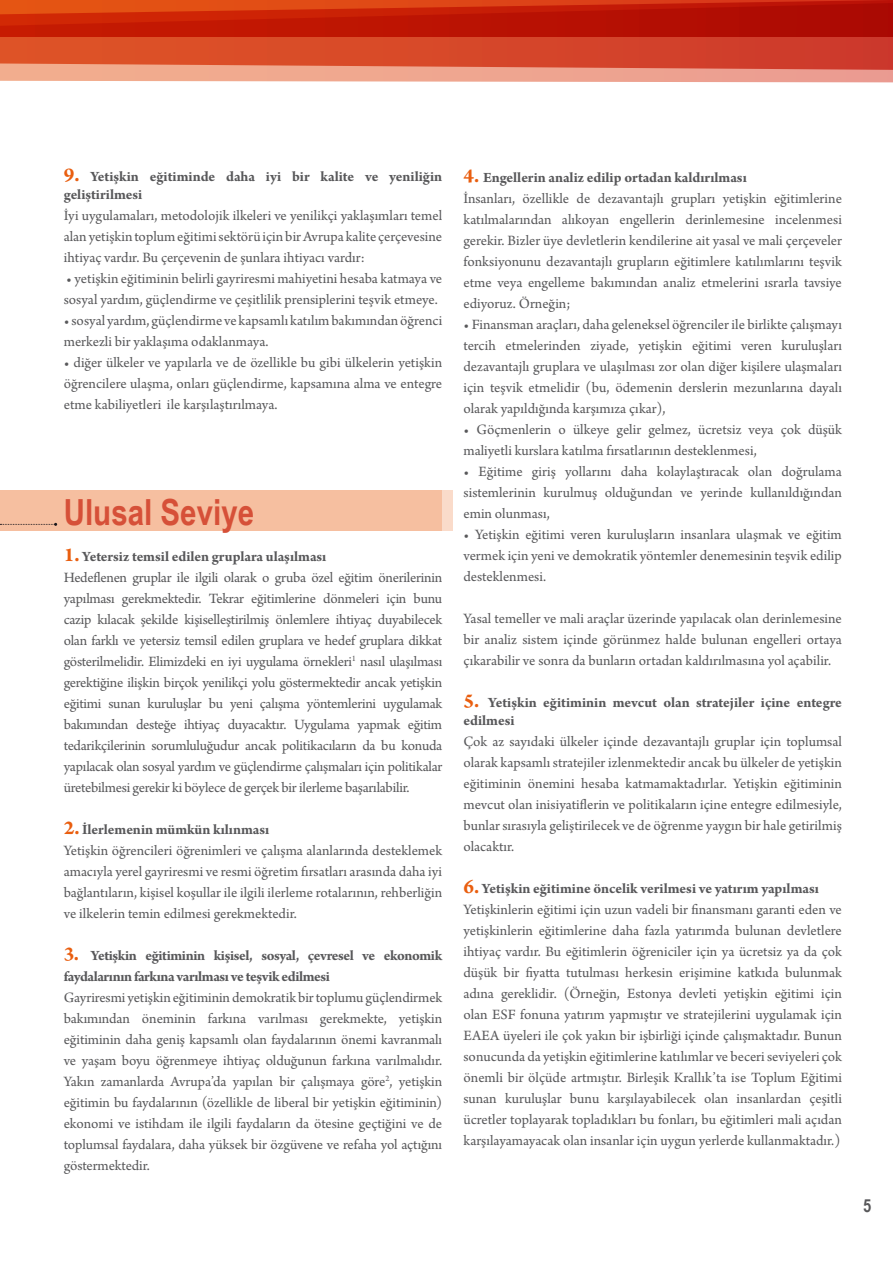
<style>
.page{position:relative;width:893px;height:1263px;background:#fff}
.page>*{position:absolute;margin:0;border:0;box-sizing:border-box;transform-origin:0 0}
.t1{font:700 36px "Arial Narrow";color:#d65038}
.t2{font:700 18px "Arial Narrow";color:#58585a}
.t3{font:15px/21px "Arno Pro";letter-spacing:-.005em;color:#58585a;text-align:justify}
.t4{font:700 15px/18px "Arno Pro";letter-spacing:-.01em;color:#58585a}
.t5{font:700 15px/21px "Arno Pro";letter-spacing:-.03em;color:#58585a}
.s1{font-size:21px;color:#e95e0f}
.s2{font-weight:700;font-size:21px;color:#e95e0f}
.s3{font-weight:700}
</style>
<div class="page">
<svg style="left:0;top:0;width:893px;height:3px;background:#db4114"></svg>
<svg style="left:0;top:3px;width:893px;height:79px;background:#d1472e"></svg>
<div style="left:0;top:490px;width:452px;height:40px;background:#f6bfa0"></div>
<svg style="left:0;top:523px;width:57px;height:3px"></svg>
<p class="t4" style="left:64px;top:168px;width:380px"><span class="s1">9.</span> Yetişkin eğitiminde daha iyi bir kalite ve yeniliğin geliştirilmesi</p>
<p class="t3" style="left:64px;top:206px;width:380px">İyi uygulamaları, metodolojik ilkeleri ve yenilikçi yaklaşımları temel alan yetişkin toplum eğitimi sektörü için bir Avrupa kalite çerçevesine ihtiyaç vardır. Bu çerçevenin de şunlara ihtiyacı vardır:</p>
<p class="t3" style="left:64px;top:269px;width:380px">• yetişkin eğitiminin belirli gayriresmi mahiyetini hesaba katmaya ve sosyal yardım, güçlendirme ve çeşitlilik prensiplerini teşvik etmeye.</p>
<p class="t3" style="left:64px;top:311px;width:380px">• sosyal yardım, güçlendirme ve kapsamlı katılım bakımından öğrenci merkezli bir yaklaşıma odaklanmaya.</p>
<p class="t3" style="left:64px;top:353px;width:380px">• diğer ülkeler ve yapılarla ve de özellikle bu gibi ülkelerin yetişkin öğrencilere ulaşma, onları güçlendirme, kapsamına alma ve entegre etme kabiliyetleri ile karşılaştırılmaya.</p>
<h1 class="t1" style="left:64px;top:485px;width:192px">Ulusal Seviye</h1>
<p class="t3" style="left:64px;top:547px;width:380px;text-align:left"><span class="s2">1.</span> <span class="s3">Yetersiz temsil edilen gruplara ulaşılması<br></span>Hedeflenen gruplar ile ilgili olarak o gruba özel eğitim önerilerinin yapılması gerekmektedir. Tekrar eğitimlerine dönmeleri için bunu cazip kılacak şekilde kişiselleştirilmiş önlemlere ihtiyaç duyabilecek olan farklı ve yetersiz temsil edilen gruplara ve hedef gruplara dikkat gösterilmelidir. Elimizdeki en iyi uygulama örnekleri<sup>1</sup> nasıl ulaşılması gerektiğine ilişkin birçok yenilikçi yolu göstermektedir ancak yetişkin eğitimi sunan kuruluşlar bu yeni çalışma yöntemlerini uygulamak bakımından desteğe ihtiyaç duyacaktır. Uygulama yapmak eğitim tedarikçilerinin sorumluluğudur ancak politikacıların da bu konuda yapılacak olan sosyal yardım ve güçlendirme çalışmaları için politikalar üretebilmesi gerekir ki böylece de gerçek bir ilerleme başarılabilir.</p>
<p class="t3" style="left:64px;top:820px;width:380px;text-align:left"><span class="s2">2.</span> <span class="s3">İlerlemenin mümkün kılınması<br></span>Yetişkin öğrencileri öğrenimleri ve çalışma alanlarında desteklemek amacıyla yerel gayriresmi ve resmi öğretim fırsatları arasında daha iyi bağlantıların, kişisel koşullar ile ilgili ilerleme rotalarının, rehberliğin ve ilkelerin temin edilmesi gerekmektedir.</p>
<p class="t5" style="left:64px;top:946px;width:380px"><span class="s1">3.</span> Yetişkin eğitiminin kişisel, sosyal, çevresel ve ekonomik faydalarının farkına varılması ve teşvik edilmesi</p>
<p class="t3" style="left:64px;top:988px;width:380px">Gayriresmi yetişkin eğitiminin demokratik bir toplumu güçlendirmek bakımından öneminin farkına varılması gerekmekte, yetişkin eğitiminin daha geniş kapsamlı olan faydalarının önemi kavranmalı ve yaşam boyu öğrenmeye ihtiyaç olduğunun farkına varılmalıdır.<br>Yakın zamanlarda Avrupa’da yapılan bir çalışmaya göre<sup>2</sup>, yetişkin eğitimin bu faydalarının (özellikle de liberal bir yetişkin eğitiminin) ekonomi ve istihdam ile ilgili faydaların da ötesine geçtiğini ve de toplumsal faydalara, daha yüksek bir özgüvene ve refaha yol açtığını göstermektedir.</p>
<p class="t3" style="left:463px;top:167px;width:380px;text-align:left"><span class="s2">4.</span> <span class="s3">Engellerin analiz edilip ortadan kaldırılması<br></span>İnsanları, özellikle de dezavantajlı grupları yetişkin eğitimlerine katılmalarından alıkoyan engellerin derinlemesine incelenmesi gerekir. Bizler üye devletlerin kendilerine ait yasal ve mali çerçeveler fonksiyonunu dezavantajlı grupların eğitimlere katılımlarını teşvik etme veya engelleme bakımından analiz etmelerini ısrarla tavsiye ediyoruz. Örneğin;</p>
<p class="t3" style="left:463px;top:314px;width:380px">• Finansman araçları, daha geleneksel öğrenciler ile birlikte çalışmayı tercih etmelerinden ziyade, yetişkin eğitimi veren kuruluşları dezavantajlı gruplara ve ulaşılması zor olan diğer kişilere ulaşmaları için teşvik etmelidir (bu, ödemenin derslerin mezunlarına dayalı olarak yapıldığında karşımıza çıkar),</p>
<p class="t3" style="left:463px;top:419px;width:380px">• Göçmenlerin o ülkeye gelir gelmez, ücretsiz veya çok düşük maliyetli kurslara katılma fırsatlarının desteklenmesi,</p>
<p class="t3" style="left:463px;top:461px;width:380px">• Eğitime giriş yollarını daha kolaylaştıracak olan doğrulama sistemlerinin kurulmuş olduğundan ve yerinde kullanıldığından emin olunması,</p>
<p class="t3" style="left:463px;top:524px;width:380px">• Yetişkin eğitimi veren kuruluşların insanlara ulaşmak ve eğitim vermek için yeni ve demokratik yöntemler denemesinin teşvik edilip desteklenmesi.</p>
<p class="t3" style="left:463px;top:608px;width:380px">Yasal temeller ve mali araçlar üzerinde yapılacak olan derinlemesine bir analiz sistem içinde görünmez halde bulunan engelleri ortaya çıkarabilir ve sonra da bunların ortadan kaldırılmasına yol açabilir.</p>
<p class="t4" style="left:463px;top:694px;width:380px"><span class="s1">5.</span> Yetişkin eğitiminin mevcut olan stratejiler içine entegre edilmesi</p>
<p class="t3" style="left:463px;top:731px;width:380px">Çok az sayıdaki ülkeler içinde dezavantajlı gruplar için toplumsal olarak kapsamlı stratejiler izlenmektedir ancak bu ülkeler de yetişkin eğitiminin önemini hesaba katmamaktadırlar. Yetişkin eğitiminin mevcut olan inisiyatiflerin ve politikaların içine entegre edilmesiyle, bunlar sırasıyla geliştirilecek ve de öğrenme yaygın bir hale getirilmiş olacaktır.</p>
<p class="t3" style="left:463px;top:878px;width:380px;text-align:left"><span class="s2">6.</span> <span class="s3">Yetişkin eğitimine öncelik verilmesi ve yatırım yapılması </span>Yetişkinlerin eğitimi için uzun vadeli bir finansmanı garanti eden ve yetişkinlerin eğitimlerine daha fazla yatırımda bulunan devletlere ihtiyaç vardır. Bu eğitimlerin öğreniciler için ya ücretsiz ya da çok düşük bir fiyatta tutulması herkesin erişimine katkıda bulunmak adına gereklidir. (Örneğin, Estonya devleti yetişkin eğitimi için olan ESF fonuna yatırım yapmıştır ve stratejilerini uygulamak için EAEA üyeleri ile çok yakın bir işbirliği içinde çalışmaktadır. Bunun sonucunda da yetişkin eğitimlerine katılımlar ve beceri seviyeleri çok önemli bir ölçüde artmıştır. Birleşik Krallık’ta ise Toplum Eğitimi sunan kuruluşlar bunu karşılayabilecek olan insanlardan çeşitli ücretler toplayarak topladıkları bu fonları, bu eğitimleri mali açıdan karşılayamayacak olan insanlar için uygun yerlerde kullanmaktadır.)</p>
<p class="t2" style="left:863px;top:1192px;width:10px">5</p>
</div>
